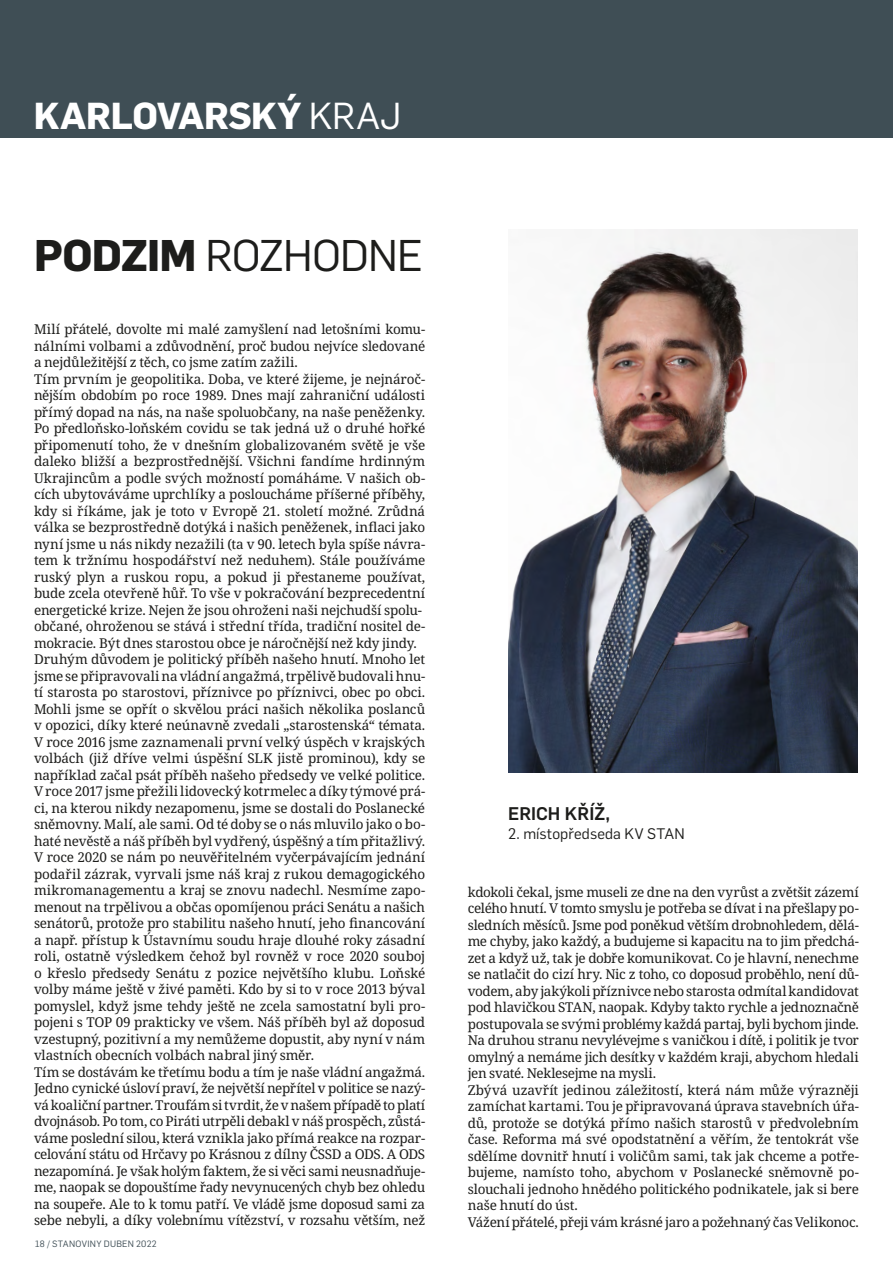
<style>
.page{position:relative;width:893px;height:1263px;background:#fff}
.page>*{position:absolute;margin:0;border:0;box-sizing:border-box;transform-origin:0 0}
.t1{font:43.5px "Flama";letter-spacing:-.02em;color:#1d1d1b}
.t2{font:700 36.9px "Flama";letter-spacing:-.01em;color:#fff}
.t3{font:500 18px "Flama";color:#1d1d1b}
.t4{font:15px "Flama";letter-spacing:.01em;color:#1d1d1b}
.t5{font:13.5px/16.5px "Noto Serif";letter-spacing:-.015em;color:#1d1d1b}
.t6{font:9px "Flama";letter-spacing:.03em;color:#3f4e55}
.s1{font-weight:400}
.s2{font-weight:700}
</style>
<div class="page">
<div style="left:0;top:0;width:893px;height:138px;background:#3f4e55"></div>
<img style="left:508px;top:230px;width:350px;height:542px">
<h2 class="t2" style="left:34px;top:89px;width:369px">KARLOVARSKÝ <span class="s1">KRAJ</span></h2>
<h1 class="t1" style="left:34px;top:226px;width:390px"><span class="s2">PODZIM</span> ROZHODNE</h1>
<p class="t5" style="left:34px;top:322px;width:393px">Milí přátelé, dovolte mi malé zamyšlení nad letošními komu&shy;nálními volbami a zdůvodnění, proč budou nejvíce sledované a nejdůležitější z těch, co jsme zatím zažili.<br>Tím prvním je geopolitika. Doba, ve které žijeme, je nejnároč&shy;nějším obdobím po roce 1989. Dnes mají zahraniční události přímý dopad na nás, na naše spoluobčany, na naše peněženky.<br>Po předloňsko-loňském covidu se tak jedná už o druhé hořké připomenutí toho, že v dnešním globalizovaném světě je vše daleko bližší a bezprostřednější. Všichni fandíme hrdinným Ukrajincům a podle svých možností pomáháme. V našich ob&shy;cích ubytováváme uprchlíky a posloucháme příšerné příběhy, kdy si říkáme, jak je toto v Evropě 21. století možné. Zrůdná válka se bezprostředně dotýká i našich peněženek, inflaci jako nyní jsme u nás nikdy nezažili (ta v 90. letech byla spíše návra&shy;tem k tržnímu hospodářství než neduhem). Stále používáme ruský plyn a ruskou ropu, a pokud ji přestaneme používat, bude zcela otevřeně hůř. To vše v pokračování bezprecedentní energetické krize. Nejen že jsou ohroženi naši nejchudší spolu&shy;občané, ohroženou se stává i střední třída, tradiční nositel de&shy;mokracie. Být dnes starostou obce je náročnější než kdy jindy.<br>Druhým důvodem je politický příběh našeho hnutí. Mnoho let jsme se připravovali na vládní angažmá, trpělivě budovali hnu&shy;tí starosta po starostovi, příznivce po příznivci, obec po obci.<br>Mohli jsme se opřít o skvělou práci našich několika poslanců v opozici, díky které neúnavně zvedali „starostenská“ témata.<br>V roce 2016 jsme zaznamenali první velký úspěch v krajských volbách (již dříve velmi úspěšní SLK jistě prominou), kdy se například začal psát příběh našeho předsedy ve velké politice.<br>V roce 2017 jsme přežili lidovecký kotrmelec a díky týmové prá&shy;ci, na kterou nikdy nezapomenu, jsme se dostali do Poslanecké sněmovny. Malí, ale sami. Od té doby se o nás mluvilo jako o bo&shy;haté nevěstě a náš příběh byl vydřený, úspěšný a tím přitažlivý.<br>V roce 2020 se nám po neuvěřitelném vyčerpávajícím jednání podařil zázrak, vyrvali jsme náš kraj z rukou demagogického mikromanagementu a kraj se znovu nadechl. Nesmíme zapo&shy;menout na trpělivou a občas opomíjenou práci Senátu a našich senátorů, protože pro stabilitu našeho hnutí, jeho financování a např. přístup k Ústavnímu soudu hraje dlouhé roky zásadní roli, ostatně výsledkem čehož byl rovněž v roce 2020 souboj o křeslo předsedy Senátu z pozice největšího klubu. Loňské volby máme ještě v živé paměti. Kdo by si to v roce 2013 býval pomyslel, když jsme tehdy ještě ne zcela samostatní byli pro&shy;pojeni s TOP 09 prakticky ve všem. Náš příběh byl až doposud vzestupný, pozitivní a my nemůžeme dopustit, aby nyní v nám vlastních obecních volbách nabral jiný směr.<br>Tím se dostávám ke třetímu bodu a tím je naše vládní angažmá.<br>Jedno cynické úsloví praví, že největší nepřítel v politice se nazý&shy;vá koaliční partner. Troufám si tvrdit, že v našem případě to platí dvojnásob. Po tom, co Piráti utrpěli debakl v náš prospěch, zůstá&shy;váme poslední silou, která vznikla jako přímá reakce na rozpar&shy;celování státu od Hrčavy po Krásnou z dílny ČSSD a ODS. A ODS nezapomíná. Je však holým faktem, že si věci sami neusnadňuje&shy;me, naopak se dopouštíme řady nevynucených chyb bez ohledu na soupeře. Ale to k tomu patří. Ve vládě jsme doposud sami za sebe nebyli, a díky volebnímu vítězství, v rozsahu větším, než</p>
<p class="t6" style="left:35px;top:1238px;width:123px">18 / STANOVINY DUBEN 2022</p>
<h3 class="t3" style="left:508px;top:800px;width:103px">ERICH KŘÍŽ,</h3>
<p class="t4" style="left:508px;top:823px;width:178px">2. místopředseda KV STAN</p>
<p class="t5" style="left:468px;top:884px;width:393px">kdokoli čekal, jsme museli ze dne na den vyrůst a zvětšit zázemí celého hnutí. V tomto smyslu je potřeba se dívat i na přešlapy po&shy;sledních měsíců. Jsme pod poněkud větším drobnohledem, dělá&shy;me chyby, jako každý, a budujeme si kapacitu na to jim předchá&shy;zet a když už, tak je dobře komunikovat. Co je hlavní, nenechme se natlačit do cizí hry. Nic z toho, co doposud proběhlo, není dů&shy;vodem, aby jakýkoli příznivce nebo starosta odmítal kandidovat pod hlavičkou STAN, naopak. Kdyby takto rychle a jednoznačně postupovala se svými problémy každá partaj, byli bychom jinde.<br>Na druhou stranu nevylévejme s vaničkou i dítě, i politik je tvor omylný a nemáme jich desítky v každém kraji, abychom hledali jen svaté. Neklesejme na mysli.<br>Zbývá uzavřít jedinou záležitostí, která nám může výrazněji zamíchat kartami. Tou je připravovaná úprava stavebních úřa&shy;dů, protože se dotýká přímo našich starostů v předvolebním čase. Reforma má své opodstatnění a věřím, že tentokrát vše sdělíme dovnitř hnutí i voličům sami, tak jak chceme a potře&shy;bujeme, namísto toho, abychom v Poslanecké sněmovně po&shy;slouchali jednoho hnědého politického podnikatele, jak si bere naše hnutí do úst.<br>Vážení přátelé, přeji vám krásné jaro a požehnaný čas Velikonoc.</p>
</div>
